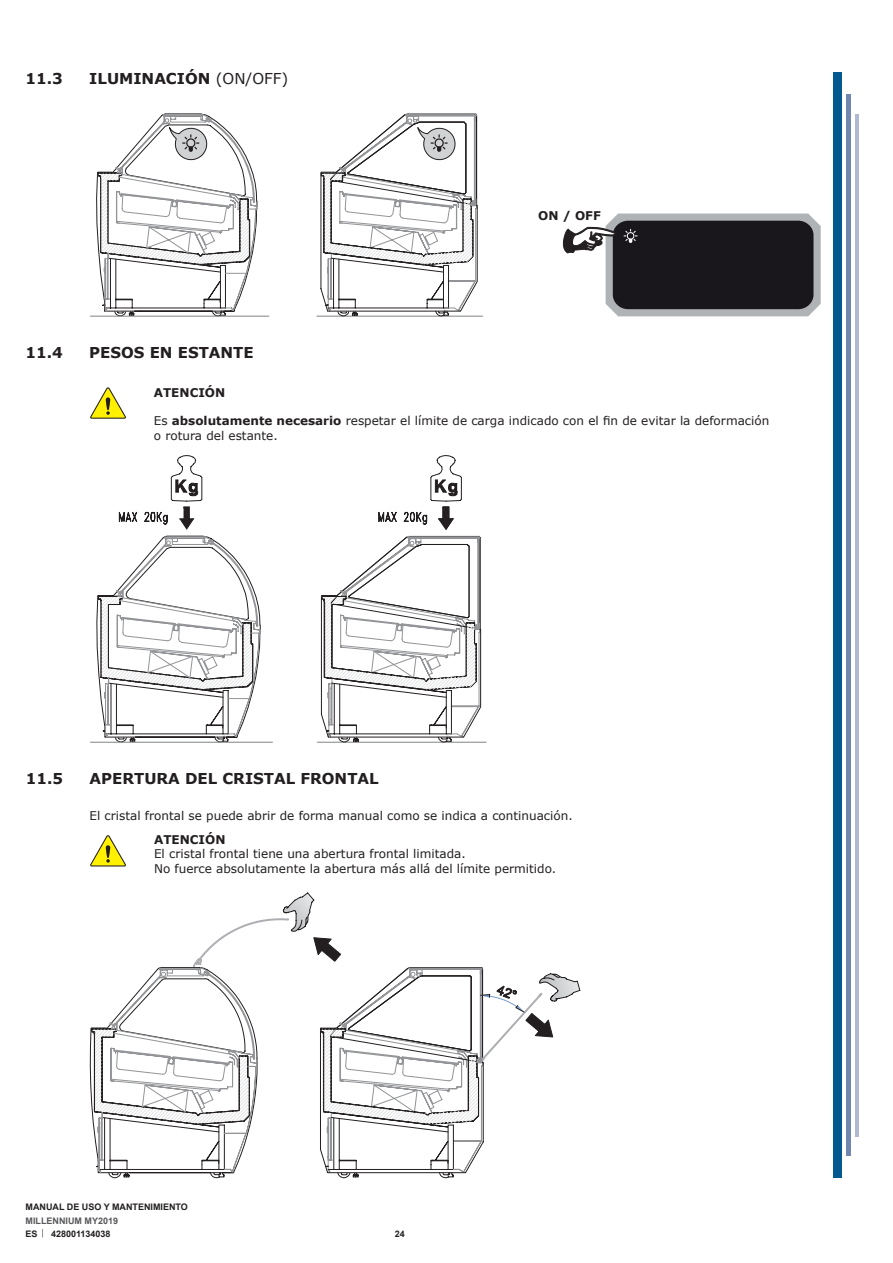
<style>
.page{position:relative;width:893px;height:1263px;background:#fff}
.page>*{position:absolute;margin:0;border:0;box-sizing:border-box;transform-origin:0 0}
.titolo1ok{font:700 15px "Verdana";color:#231f20}
.corpo_testo{font:12px "Verdana";color:#231f20}
.titolo1ok-2{font:12px "Verdana";color:#231f20}
.corpo_testo-2{font:700 12px "Verdana";color:#231f20}
.testo_tabella_sinist{font:700 12px "Verdana";color:#231f20}
.t1{font:700 9px "Arial";color:#231f20}
.t2{font:700 9px "Arial";color:#57585a}
.s1{font-weight:400}
.s2{font-weight:700}
</style>
<div class="page">
<div style="left:833px;top:72px;width:9px;height:1106px;background:#015990"></div>
<hr style="left:847px;top:94px;width:4px;height:1062px;background:#7287b0">
<hr style="left:856px;top:114px;width:3px;height:1022px;background:#b0b9d2">
<svg style="left:90px;top:387px;width:36px;height:32px"></svg>
<svg style="left:90px;top:835px;width:36px;height:32px"></svg>
<hr style="left:90px;top:742px;width:182px;height:1px;background:#818386">
<svg style="left:96px;top:455px;width:177px;height:287px"></svg>
<hr style="left:317px;top:742px;width:169px;height:1px;background:#818386">
<svg style="left:321px;top:536px;width:160px;height:206px"></svg>
<svg style="left:378px;top:455px;width:84px;height:75px"></svg>
<svg style="left:563px;top:213px;width:258px;height:103px"></svg>
<hr style="left:90px;top:316px;width:179px;height:1px;background:#818386">
<hr style="left:317px;top:316px;width:166px;height:1px;background:#818386">
<svg style="left:96px;top:113px;width:173px;height:203px"></svg>
<svg style="left:320px;top:114px;width:158px;height:202px"></svg>
<svg style="left:90px;top:892px;width:490px;height:286px"></svg>
<p class="titolo1ok" style="left:26px;top:68px;width:39px">11.3</p>
<p class="titolo1ok" style="left:89px;top:68px;width:200px">ILUMINACIÓN <span class="s1">(ON/OFF)</span></p>
<p class="testo_tabella_sinist" style="left:538px;top:207px;width:64px">ON / OFF</p>
<p class="titolo1ok" style="left:26px;top:342px;width:39px">11.4</p>
<p class="titolo1ok" style="left:89px;top:342px;width:166px">PESOS EN ESTANTE</p>
<p class="corpo_testo-2" style="left:154px;top:384px;width:73px">ATENCIÓN</p>
<p class="corpo_testo" style="left:154px;top:413px;width:617px">Es <span class="s2">absolutamente necesario</span> respetar el límite de carga indicado con el fin de evitar la deformación</p>
<p class="corpo_testo" style="left:154px;top:427px;width:125px">o rotura del estante.</p>
<p class="titolo1ok" style="left:26px;top:768px;width:39px">11.5</p>
<p class="titolo1ok" style="left:90px;top:768px;width:291px">APERTURA DEL CRISTAL FRONTAL</p>
<p class="titolo1ok-2" style="left:90px;top:807px;width:485px">El cristal frontal se puede abrir de forma manual como se indica a continuación.</p>
<p class="corpo_testo-2" style="left:154px;top:831px;width:73px">ATENCIÓN</p>
<p class="corpo_testo" style="left:154px;top:846px;width:313px">El cristal frontal tiene una abertura frontal limitada.</p>
<p class="corpo_testo" style="left:154px;top:860px;width:404px">No fuerce absolutamente la abertura más allá del límite permitido.</p>
<p class="t1" style="left:26px;top:1201px;width:164px">MANUAL DE USO Y MANTENIMIENTO</p>
<p class="t2" style="left:26px;top:1214px;width:94px">MILLENNIUM MY2019</p>
<p class="t1" style="left:26px;top:1227px;width:14px">ES</p>
<p class="t1" style="left:51px;top:1227px;width:61px">428001134038</p>
<p class="t1" style="left:395px;top:1227px;width:12px">24</p>
</div>
